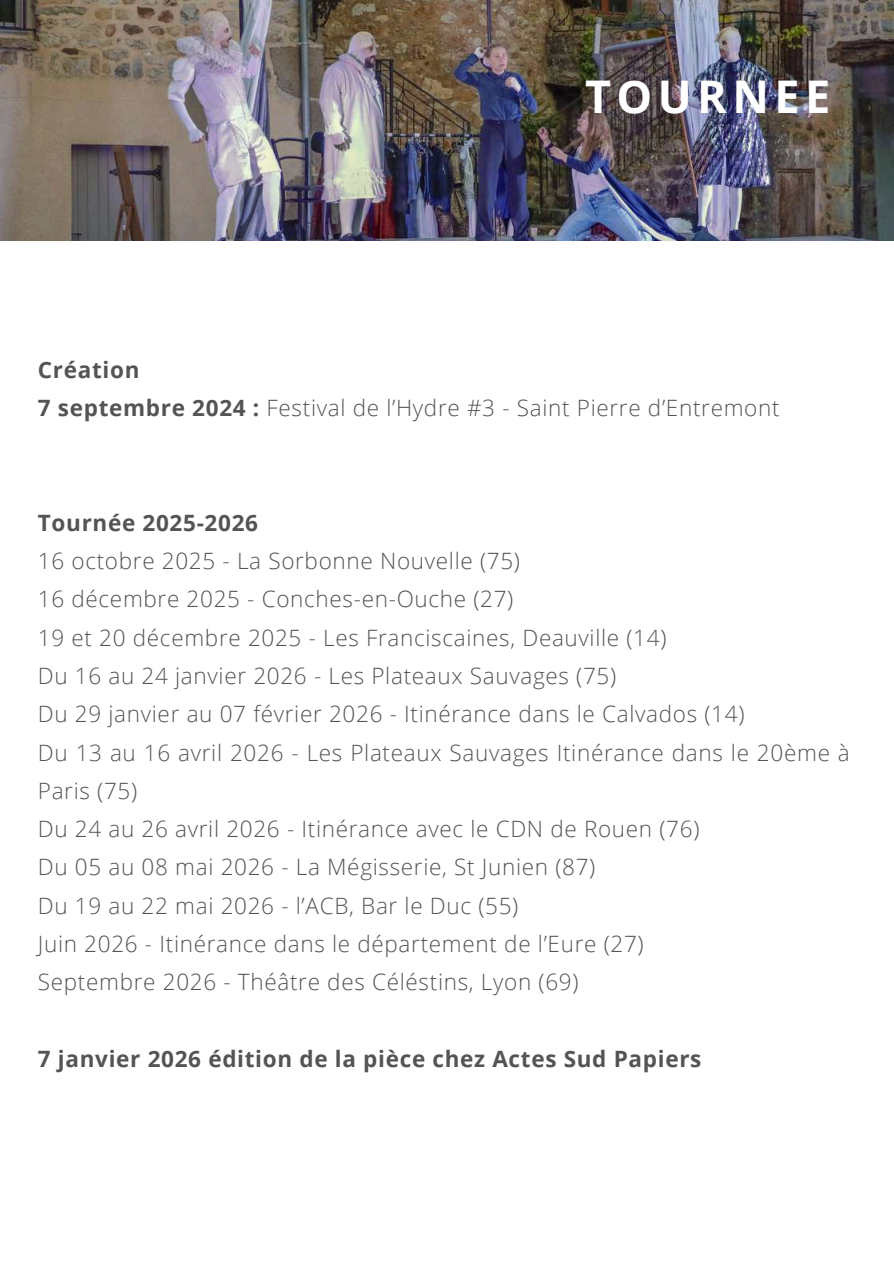
<style>
.page{position:relative;width:894px;height:1264px;background:#fff}
.page>*{position:absolute;margin:0;border:0;box-sizing:border-box;transform-origin:0 0}
.t1{font:700 45px "Open Sans";letter-spacing:.12em;color:#fff}
.t2{font:300 22.5px/38.2px "Open Sans";letter-spacing:.03em;color:#545454}
.t3{font:700 22.5px "Open Sans";letter-spacing:.03em;color:#545454}
.s1{font-weight:700}
</style>
<div class="page">
<img style="left:0;top:0;width:893px;height:241px">
<h1 class="t1" style="left:585px;top:65px;width:247px">TOURNEE</h1>
<p class="t2" style="left:38px;top:350px;width:743px"><span class="s1">Création<br>7 septembre 2024 :</span> Festival de l’Hydre #3 - Saint Pierre d’Entremont</p>
<p class="t3" style="left:38px;top:507px;width:222px">Tournée 2025-2026</p>
<p class="t2" style="left:38px;top:541px;width:813px">16 octobre 2025 - La Sorbonne Nouvelle (75)<br>16 décembre 2025 - Conches-en-Ouche (27)<br>19 et 20 décembre 2025 - Les Franciscaines, Deauville (14)<br>Du 16 au 24 janvier 2026 - Les Plateaux Sauvages (75)<br>Du 29 janvier au 07 février 2026 - Itinérance dans le Calvados (14)<br>Du 13 au 16 avril 2026 - Les Plateaux Sauvages Itinérance dans le 20ème à Paris (75)<br>Du 24 au 26 avril 2026 - Itinérance avec le CDN de Rouen (76)<br>Du 05 au 08 mai 2026 - La Mégisserie, St Junien (87)<br>Du 19 au 22 mai 2026 - l’ACB, Bar le Duc (55)<br>Juin 2026 - Itinérance dans le département de l’Eure (27)<br>Septembre 2026 - Théâtre des Céléstins, Lyon (69)</p>
<p class="t3" style="left:38px;top:1042px;width:665px">7 janvier 2026 édition de la pièce chez Actes Sud Papiers</p>
</div>
